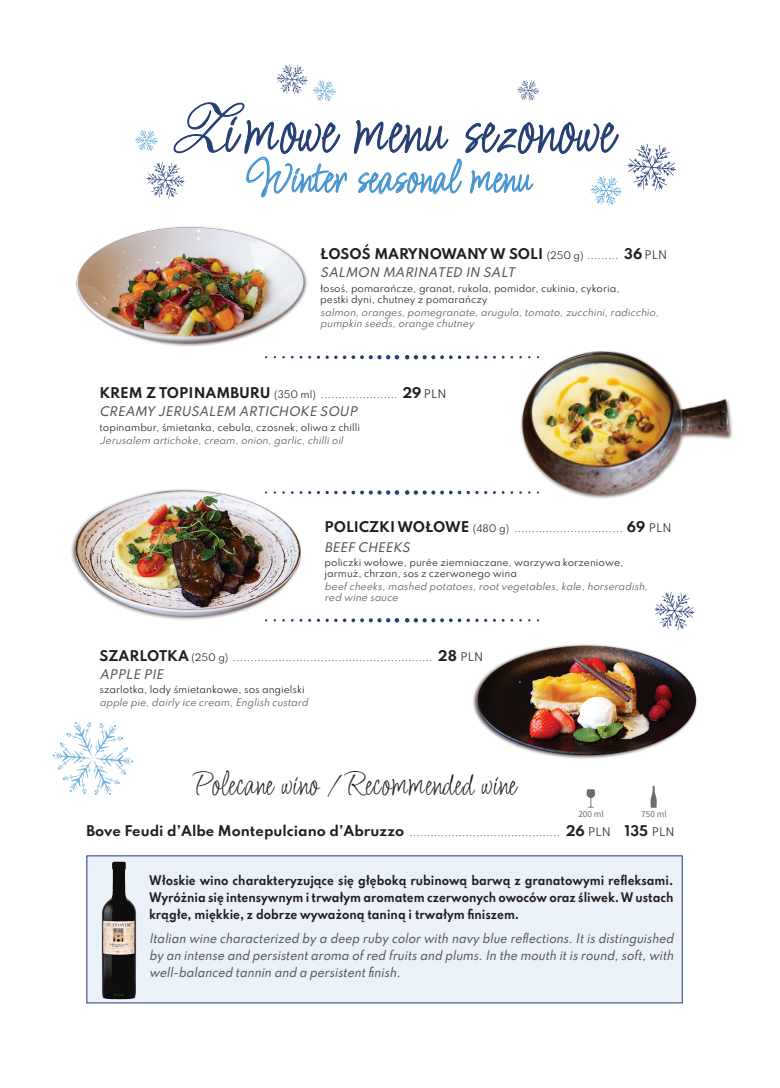
<style>
.page{position:relative;width:780px;height:1088px;background:#fff}
.page>*{position:absolute;margin:0;border:0;box-sizing:border-box;transform-origin:0 0}
.t1{font:69.62px "Licorice";color:#253e74}
.t2{font:46.5px "Licorice";color:#4194d0}
.t3{font:34.12px "Licorice";color:#231f20}
.t4{font:700 13.12px "Spartan";color:#231f20}
.t5{font:italic 500 11.88px/16.9px "Spartan";color:#57585a;text-align:justify;scale:.9 1}
.t6{font:700 11.88px/16.9px "Spartan";color:#231f20;text-align:justify;scale:.9 1}
.t7{font:italic 500 11.88px "Spartan";color:#57585a}
.t8{font:9.25px/11px "Spartan";color:#231f20}
.t9{font:italic 9.25px/11px "Spartan";color:#57585a}
.t10{font:italic 9.25px "Spartan";color:#231f20}
.t11{font:9.25px "Source Sans Pro";color:#6c6d70}
.s1{font-family:"Allegro"}
.s2{font-weight:400;font-size:9.25px}
.s3{font-weight:400;font-size:10.5px}
.s4{font-weight:700;font-size:13.12px}
.s5{font-size:10.5px}
.s6{font-weight:700;font-style:normal;font-size:13.12px}
.s7{font-style:normal}
.s8{font-style:normal;font-size:10.5px}
</style>
<div class="page">
<img style="left:473px;top:644px;width:224px;height:115px">
<img style="left:71px;top:489px;width:248px;height:133px">
<svg style="left:317px;top:491px;width:20px;height:3px"></svg>
<svg style="left:343px;top:490px;width:56px;height:5px"></svg>
<svg style="left:405px;top:490px;width:73px;height:5px"></svg>
<svg style="left:317px;top:619px;width:20px;height:3px"></svg>
<svg style="left:343px;top:618px;width:56px;height:4px"></svg>
<svg style="left:493px;top:619px;width:11px;height:3px"></svg>
<svg style="left:405px;top:618px;width:73px;height:4px"></svg>
<svg style="left:317px;top:355px;width:20px;height:4px"></svg>
<svg style="left:343px;top:355px;width:56px;height:4px"></svg>
<svg style="left:405px;top:355px;width:73px;height:4px"></svg>
<div style="left:86px;top:855px;width:596px;height:148px;background:#eaf1f9"></div>
<img style="left:101px;top:861px;width:36px;height:139px">
<svg style="left:650px;top:786px;width:7px;height:22px"></svg>
<svg style="left:586px;top:789px;width:9px;height:19px"></svg>
<svg style="left:654px;top:592px;width:40px;height:38px"></svg>
<svg style="left:53px;top:722px;width:80px;height:73px"></svg>
<svg style="left:627px;top:144px;width:49px;height:47px"></svg>
<svg style="left:353px;top:80px;width:268px;height:126px"></svg>
<svg style="left:135px;top:64px;width:212px;height:135px"></svg>
<img style="left:76px;top:226px;width:236px;height:133px">
<img style="left:493px;top:351px;width:240px;height:148px">
<h1 class="t1" style="left:160px;top:80px;width:454px"><span class="s1">Z</span>imowe menu sezonowe</h1>
<h2 class="t2" style="left:242px;top:144px;width:289px">Winter seasonal menu</h2>
<h3 class="t4" style="left:320px;top:244px;width:348px">Łosoś marynowany w soli <span class="s2">(250 g) .........</span> 36 <span class="s3">PLN</span></h3>
<p class="t7" style="left:320px;top:264px;width:199px">Salmon marinated in salt</p>
<p class="t8" style="left:320px;top:283px;width:301px">łosoś, pomarańcze, granat, rukola, pomidor, cukinia, cykoria, pestki dyni, chutney z pomarańczy</p>
<p class="t9" style="left:320px;top:307px;width:342px">salmon,oranges,pomegranate,arugula,tomato,zucchini,radicchio, pumpkin seeds,orange chutney</p>
<h3 class="t4" style="left:99px;top:383px;width:119px">Krem z topinamb</h3>
<p class="t8" style="left:239px;top:388px;width:209px"><span class="s4">uru</span> (350 ml) ...................... <span class="s4">29</span> <span class="s5">PLN</span></p>
<p class="t7" style="left:99px;top:402px;width:262px">Creamy Jerusalem artichoke soup</p>
<p class="t8" style="left:99px;top:421px;width:262px">topinambur, śmietanka, cebula, czosnek, oliwa z chilli</p>
<p class="t9" style="left:99px;top:434px;width:247px">Jerusalem artichoke,cream,onion,garlic,chillioil</p>
<p class="t10" style="left:324px;top:521px;width:348px"><span class="s6">Policzki wołowe</span> <span class="s7">(480 g)</span> ............................... <span class="s6">69</span> <span class="s8">PLN</span></p>
<p class="t7" style="left:324px;top:538px;width:87px">Beef cheeks</p>
<p class="t8" style="left:324px;top:557px;width:300px">policzki wołowe, purée ziemniaczane, warzywa korzeniowe, jarmuż, chrzan, sos z czerwonego wina</p>
<p class="t9" style="left:324px;top:581px;width:327px">beefcheeks,mashed potatoes,rootvegetables,kale,horseradish, red wine sauce</p>
<h3 class="t4" style="left:99px;top:645px;width:79px">Szarlotka</h3>
<p class="t10" style="left:191px;top:650px;width:293px"><span class="s7">(250 g)</span> ......................................................... <span class="s6">28</span> <span class="s8">PLN</span></p>
<p class="t7" style="left:99px;top:665px;width:68px">Apple pie</p>
<p class="t8" style="left:99px;top:684px;width:207px">szarlotka, lody śmietankowe, sos angielski</p>
<p class="t9" style="left:99px;top:697px;width:212px">apple pie,dairly ice cream,English custard</p>
<h3 class="t3" style="left:193px;top:760px;width:324px">Polecane wino / Recommended wine</h3>
<p class="t8" style="left:86px;top:827px;width:589px"><span class="s4">Bove Feudi d’Albe Montepulciano d’Abruzzo</span> ........................................... <span class="s4">26</span> <span class="s5">PLN</span> <span class="s4">135</span> <span class="s5">PLN</span></p>
<p class="t11" style="left:578px;top:807px;width:27px">200 ml</p>
<p class="t11" style="left:641px;top:807px;width:27px">750 ml</p>
<p class="t6" style="left:149px;top:871px;width:584px">Włoskie wino charakteryzujące się głęboką rubinową barwą z granatowymi refleksami.<br>Wyróżnia się intensywnym i trwałym aromatem czerwonych owoców oraz śliwek. W ustach krągłe, miękkie, z dobrze wyważoną taniną i trwałym finiszem.</p>
<p class="t5" style="left:149px;top:929px;width:587px">Italian wine characterized by a deep ruby colorwith navy blue reflections.Itisdistinguished by an intense and persistentaroma ofred fruitsand plums.In the mouth itisround,soft,with well-balanced tannin and a persistentfinish.</p>
</div>
